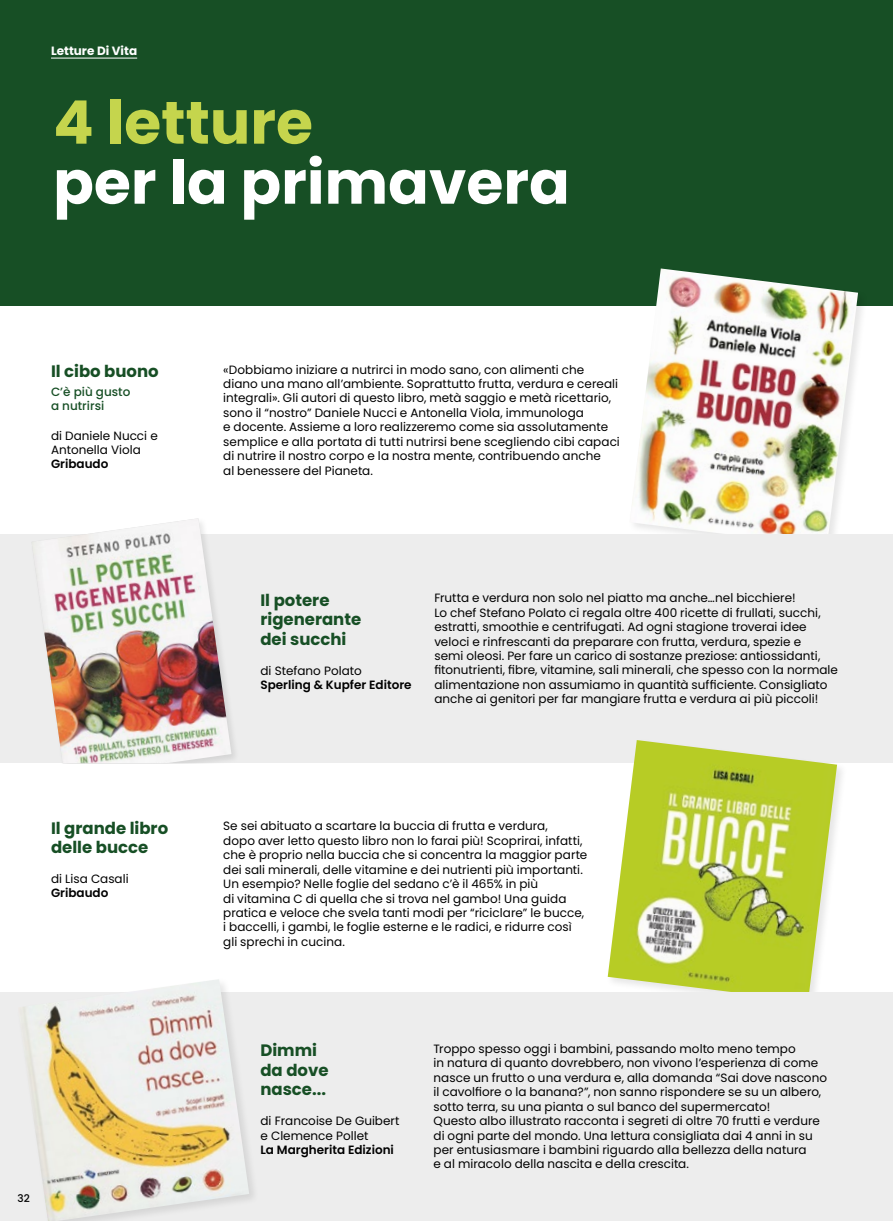
<style>
.page{position:relative;width:893px;height:1221px;background:#fff}
.page>*{position:absolute;margin:0;border:0;box-sizing:border-box;transform-origin:0 0}
.t1{font:700 60px "Poppins";color:#fff}
.t2{font:700 60px "Poppins";color:#c5d54d}
.t3{font:700 16.5px/19.5px "Poppins";color:#174f25}
.t4{font:12px/14.4px "Poppins";letter-spacing:.005em;color:#000}
.t5{font:600 12px "Poppins";color:#000}
.t6{font:500 12px/14.4px "Poppins";color:#174f25}
.t7{font:700 12px "Poppins";color:#fff}
.t8{font:500 10.5px "Poppins";color:#000}
</style>
<div class="page">
<div style="left:0;top:991px;width:893px;height:229px;background:#ededed"></div>
<div style="left:0;top:0;width:893px;height:305px;background:#174f25"></div>
<div style="left:628px;top:266px;width:240px;height:291px;background:#000;opacity:.1"></div>
<img style="left:630px;top:268px;width:228px;height:266px">
<hr style="left:51px;top:58px;width:86px;height:1px;background:#fff">
<div style="left:0;top:534px;width:893px;height:229px;background:#ededed"></div>
<div style="left:16px;top:976px;width:244px;height:244px;background:#000;opacity:.1"></div>
<img style="left:18px;top:979px;width:231px;height:241px">
<div style="left:30px;top:517px;width:210px;height:246px;background:#000;opacity:.1"></div>
<img style="left:32px;top:518px;width:199px;height:245px">
<div style="left:605px;top:738px;width:242px;height:253px;background:#000;opacity:.1"></div>
<img style="left:608px;top:740px;width:229px;height:251px">
<hr style="left:892px;top:0;width:1px;height:128px;background:#e40523">
<p class="t7" style="left:51px;top:44px;width:88px">Letture Di Vita</p>
<h1 class="t2" style="left:53px;top:88px;width:261px">4 letture</h1>
<h1 class="t1" style="left:53px;top:148px;width:518px">per la primavera</h1>
<h2 class="t3" style="left:51px;top:361px;width:109px">Il cibo buono</h2>
<p class="t6" style="left:51px;top:384px;width:81px">C’è più gusto a nutrirsi</p>
<p class="t4" style="left:51px;top:428px;width:108px">di Daniele Nucci e<br>Antonella Viola</p>
<p class="t5" style="left:51px;top:457px;width:59px">Gribaudo</p>
<h2 class="t3" style="left:51px;top:818px;width:119px">Il grande libro delle bucce</h2>
<p class="t4" style="left:51px;top:871px;width:79px">di Lisa Casali</p>
<p class="t5" style="left:51px;top:886px;width:59px">Gribaudo</p>
<p class="t8" style="left:17px;top:1192px;width:14px">32</p>
<p class="t4" style="left:223px;top:362px;width:398px">«Dobbiamo iniziare a nutrirci in modo sano, con alimenti che diano una mano all’ambiente. Soprattutto frutta, verdura e cereali integrali». Gli autori di questo libro, metà saggio e metà ricettario, sono il “nostro” Daniele Nucci e Antonella Viola, immunologa<br>e docente. Assieme a loro realizzeremo come sia assolutamente semplice e alla portata di tutti nutrirsi bene scegliendo cibi capaci di nutrire il nostro corpo e la nostra mente, contribuendo anche<br>al benessere del Pianeta.</p>
<h2 class="t3" style="left:260px;top:590px;width:102px">Il potere rigenerante dei succhi</h2>
<p class="t4" style="left:260px;top:663px;width:103px">di Stefano Polato</p>
<p class="t5" style="left:260px;top:678px;width:153px">Sperling &amp; Kupfer Editore</p>
<p class="t4" style="left:434px;top:591px;width:405px">Frutta e verdura non solo nel piatto ma anche…nel bicchiere!<br>Lo chef Stefano Polato ci regala oltre 400 ricette di frullati, succhi, estratti, smoothie e centrifugati. Ad ogni stagione troverai idee veloci e rinfrescanti da preparare con frutta, verdura, spezie e<br>semi oleosi. Per fare un carico di sostanze preziose: antiossidanti, fitonutrienti, fibre, vitamine, sali minerali, che spesso con la normale alimentazione non assumiamo in quantità sufficiente. Consigliato anche ai genitori per far mangiare frutta e verdura ai più piccoli!</p>
<p class="t4" style="left:223px;top:819px;width:366px">Se sei abituato a scartare la buccia di frutta e verdura,<br>dopo aver letto questo libro non lo farai più! Scoprirai, infatti, che è proprio nella buccia che si concentra la maggior parte dei sali minerali, delle vitamine e dei nutrienti più importanti.<br>Un esempio? Nelle foglie del sedano c’è il 465% in più<br>di vitamina C di quella che si trova nel gambo! Una guida pratica e veloce che svela tanti modi per “riciclare” le bucce, i baccelli, i gambi, le foglie esterne e le radici, e ridurre così gli sprechi in cucina.</p>
<h2 class="t3" style="left:260px;top:1040px;width:70px">Dimmi da dove nasce...</h2>
<p class="t4" style="left:260px;top:1113px;width:140px">di Francoise De Guibert e Clemence Pollet</p>
<p class="t5" style="left:260px;top:1142px;width:135px">La Margherita Edizioni</p>
<p class="t4" style="left:433px;top:1041px;width:395px">Troppo spesso oggi i bambini, passando molto meno tempo<br>in natura di quanto dovrebbero, non vivono l’esperienza di come nasce un frutto o una verdura e, alla domanda “Sai dove nascono il cavolfiore o la banana?”, non sanno rispondere se su un albero, sotto terra, su una pianta o sul banco del supermercato!<br>Questo albo illustrato racconta i segreti di oltre 70 frutti e verdure di ogni parte del mondo. Una lettura consigliata dai 4 anni in su per entusiasmare i bambini riguardo alla bellezza della natura<br>e al miracolo della nascita e della crescita.</p>
</div>
